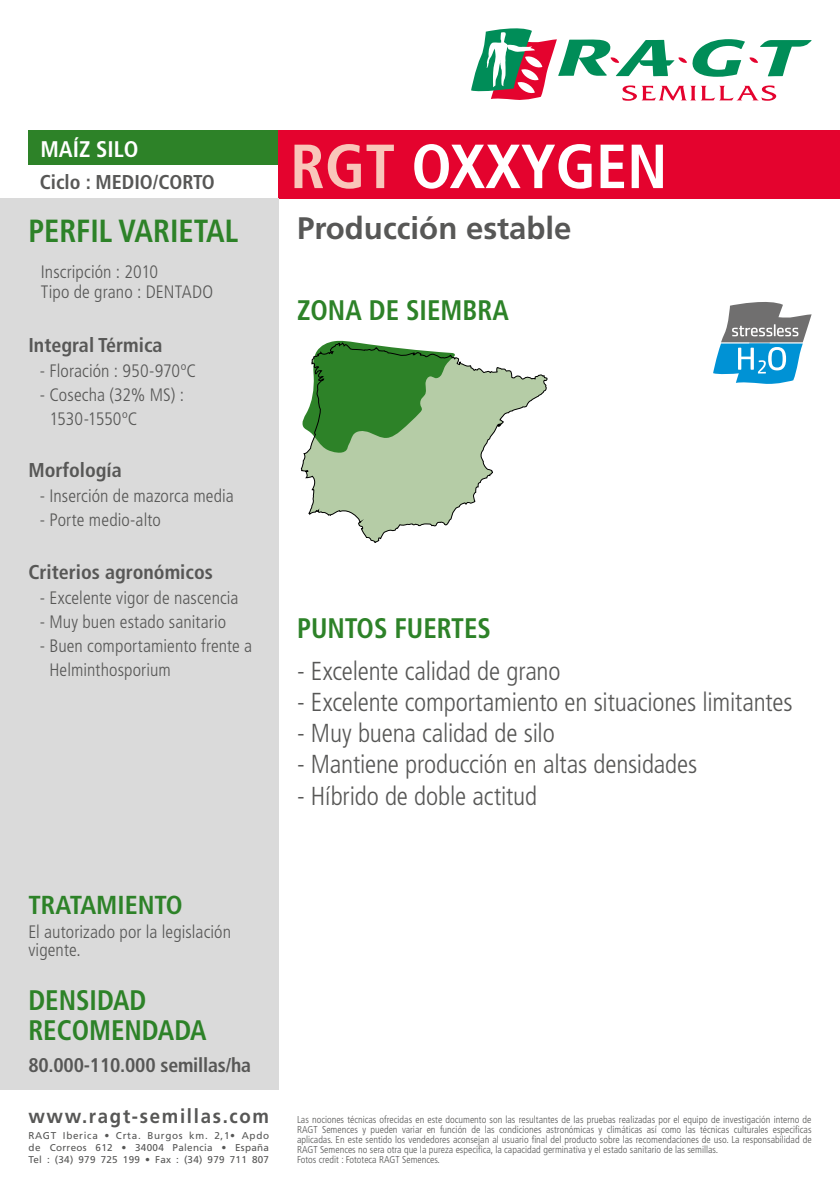
<style>
.page{position:relative;width:840px;height:1191px;background:#fff}
.page>*{position:absolute;margin:0;border:0;box-sizing:border-box;transform-origin:0 0}
.t1{font:700 condensed 62.2px "Frutiger LT Std";color:#fff}
.t2{font:700 condensed 32px "Frutiger LT Std";color:#2d8228;scale:.95 1}
.t3{font:700 31.2px "Frutiger LT Std";color:#575756}
.t4{font:700 condensed 28.2px/29.6px "Frutiger LT Std";color:#2d8228;scale:.95 1}
.t5{font:300 condensed 26px "Frutiger LT Std";letter-spacing:-.01em;color:#575756}
.t6{font:700 condensed 26px "Frutiger LT Std";color:#2d8228}
.t7{font:700 condensed 22.6px "Frutiger LT Std";color:#fff}
.t8{font:700 condensed 20px "Frutiger LT Std";color:#575756}
.t9{font:700 condensed 19.8px "Frutiger LT Std";letter-spacing:-.01em;color:#575756}
.t10{font:700 19.8px "Frutiger LT Std";letter-spacing:.09em;color:#575756;scale:.94 1}
.t11{font:300 condensed 18px/24px "Frutiger LT Std";letter-spacing:.005em;color:#575756}
.t12{font:300 condensed 10px/10px "Frutiger LT Std";color:#575756}
.t13{font:9.8px/11.8px "Frutiger LT Std";letter-spacing:.03em;color:#575756;text-align:justify}
.s1{color:#f9c6ba}
</style>
<div class="page">
<svg style="left:471px;top:28px;width:340px;height:73px"></svg>
<div style="left:278px;top:131px;width:561px;height:68px;background:#e4032e"></div>
<div style="left:28px;top:131px;width:250px;height:34px;background:#2d8228"></div>
<div style="left:0;top:199px;width:278px;height:891px;background:#dadada"></div>
<svg style="left:300px;top:341px;width:247px;height:202px"></svg>
<svg style="left:713px;top:302px;width:98px;height:82px"></svg>
<h3 class="t7" style="left:40px;top:135px;width:100px">MAÍZ SILO</h3>
<h3 class="t8" style="left:40px;top:170px;width:176px">Ciclo : MEDIO/CORTO</h3>
<h3 class="t7" style="left:96px;top:135px;width:72px">GRANO</h3>
<h2 class="t2" style="left:28px;top:212px;width:222px">PERFIL VARIETAL</h2>
<h3 class="t11" style="left:41px;top:262px;width:174px;line-height:19.8px">Inscripción : 2010<br>Tipo de grano : DENTADO</h3>
<h3 class="t8" style="left:28px;top:333px;width:136px">Integral Térmica</h3>
<h3 class="t11" style="left:40px;top:359px;width:158px">- Floración : 950-970ºC</h3>
<h3 class="t11" style="left:49px;top:383px;width:136px;text-indent:-10px">- Cosecha (32% MS) :<br>1530-1550ºC</h3>
<h3 class="t8" style="left:28px;top:458px;width:95px">Morfología</h3>
<h3 class="t11" style="left:40px;top:483px;width:195px">- Inserción de mazorca media</h3>
<h3 class="t11" style="left:40px;top:507px;width:123px">- Porte medio-alto</h3>
<h3 class="t8" style="left:28px;top:560px;width:186px">Criterios agronómicos</h3>
<h3 class="t11" style="left:40px;top:585px;width:200px">- Excelente vigor de nascencia</h3>
<h3 class="t11" style="left:40px;top:609px;width:188px">- Muy buen estado sanitario</h3>
<h3 class="t11" style="left:49px;top:633px;width:204px;text-indent:-10px">- Buen comportamiento frente a<br>Helminthosporium</h3>
<h1 class="t1" style="left:290px;top:130px;width:378px"><span class="s1">RGT</span> OXXYGEN</h1>
<h1 class="t1" style="left:411px;top:130px;width:186px">IXABEL</h1>
<h3 class="t3" style="left:297px;top:210px;width:276px">Producción estable</h3>
<h3 class="t4" style="left:297px;top:295px;width:224px">ZONA DE SIEMBRA</h3>
<h3 class="t4" style="left:297px;top:613px;width:205px">PUNTOS FUERTES</h3>
<h3 class="t5" style="left:297px;top:656px;width:265px">- Excelente calidad de grano</h3>
<h3 class="t5" style="left:297px;top:687px;width:497px">- Excelente comportamiento en situaciones limitantes</h3>
<h3 class="t5" style="left:297px;top:718px;width:259px">- Muy buena calidad de silo</h3>
<h3 class="t5" style="left:297px;top:749px;width:401px">- Mantiene producción en altas densidades</h3>
<h3 class="t5" style="left:297px;top:781px;width:241px">- Híbrido de doble actitud</h3>
<h3 class="t6" style="left:28px;top:889px;width:156px">TRATAMIENTO</h3>
<h3 class="t11" style="left:28px;top:923px;width:204px;line-height:18px">El autorizado por la legislación vigente.</h3>
<h3 class="t4" style="left:28px;top:985px;width:189px">DENSIDAD<br>RECOMENDADA</h3>
<h3 class="t9" style="left:28px;top:1053px;width:224px">80.000-110.000 semillas/ha</h3>
<h3 class="t10" style="left:28px;top:1104px;width:257px">www.ragt-semillas.com</h3>
<p class="t13" style="left:28px;top:1129px;width:242px">RAGT Iberica • Crta. Burgos km. 2,1• Apdo de Correos 612 • 34004 Palencia • España Tel : (34) 979 725 199 • Fax : (34) 979 711 807</p>
<p class="t12" style="left:297px;top:1114px;width:516px">Las nociones técnicas ofrecidas en este documento son las resultantes de las pruebas realizadas por el equipo de investigación interno de RAGT Semences y pueden variar en función de las condiciones astronómicas y climáticas así como las técnicas culturales especificas aplicadas. En este sentido los vendedores aconsejan al usuario final del producto sobre las recomendaciones de uso. La responsabilidad de RAGT Semences no sera otra que la pureza especifica, la capacidad germinativa y el estado sanitario de las semillas.<br>Fotos credit : Fototeca RAGT Semences.</p>
</div>
